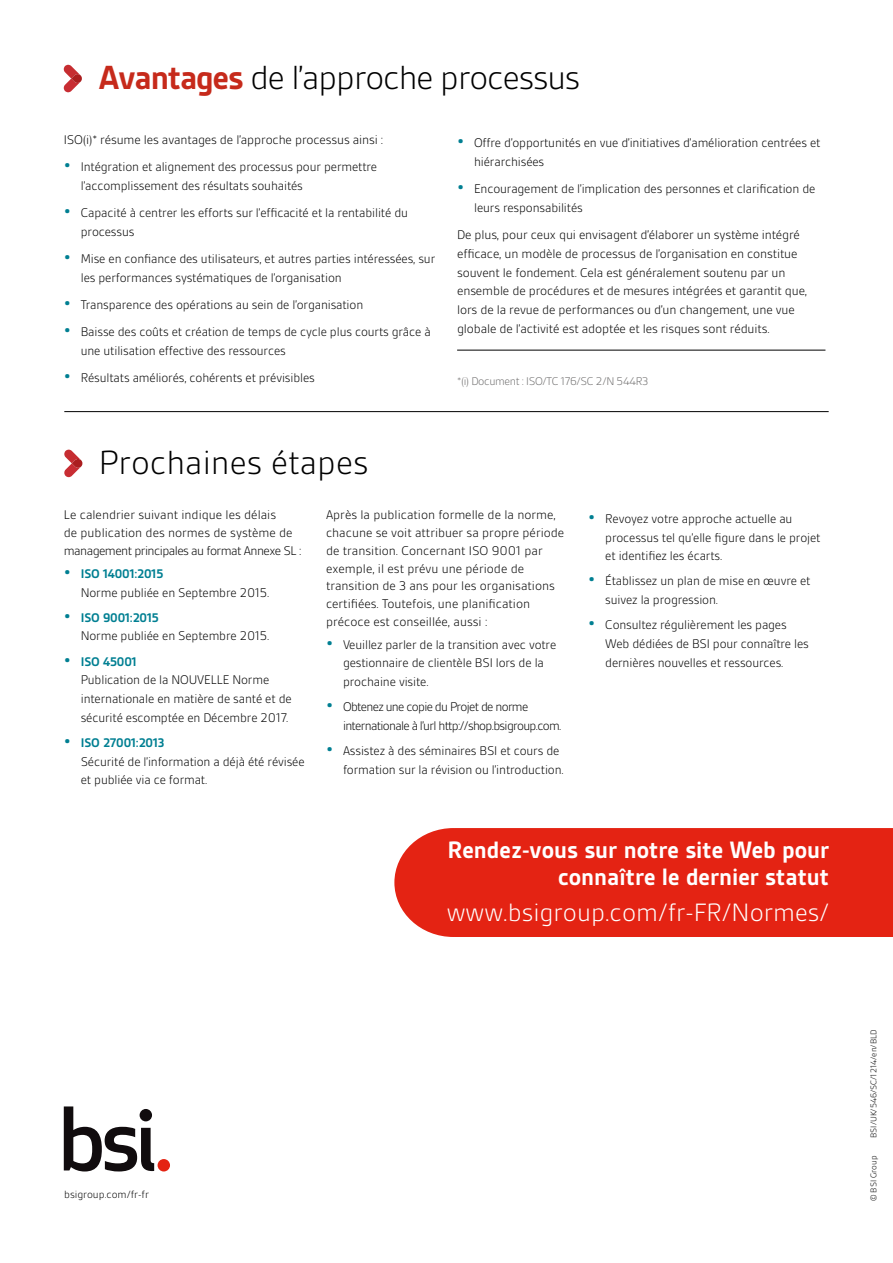
<style>
.page{position:relative;width:893px;height:1263px;background:#fff}
.page>*{position:absolute;margin:0;border:0;box-sizing:border-box;transform-origin:0 0}
.t1{font:300 36px "BSI Gesta";letter-spacing:-.03em;color:#000}
.t2{font:300 36px "BSI Gesta";color:#000}
.t3{font:300 27px "BSI Gesta";color:#fff}
.t4{font:700 25.5px/27px "BSI Gesta";color:#fff;text-align:right}
.t5{font:300 13.5px/18.8px "BSI Gesta";letter-spacing:-.01em;color:#000}
.t6{font:300 13.5px/18.8px "BSI Gesta";letter-spacing:-.05em;color:#000}
.t7{font:300 12px "BSI Gesta";letter-spacing:-.03em;color:#706f6f}
.t8{font:300 11.25px "BSI Gesta";color:#000}
.t9{font:300 9px "BSI Gesta";color:#000}
.s1{font-weight:700;color:#c62a1b}
.s2{font-weight:700;font-size:18px;color:#007f92}
.s3{font-weight:700;color:#007f92}
</style>
<div class="page">
<div style="left:394px;top:828px;width:499px;height:109px;background:#e42313"></div>
<svg style="left:64px;top:1106px;width:90px;height:65px"></svg>
<div style="left:158px;top:1159px;width:12px;height:12px;background:#e42313;border-radius:50%"></div>
<svg style="left:64px;top:450px;width:19px;height:27px"></svg>
<svg style="left:64px;top:65px;width:18px;height:27px"></svg>
<hr style="left:64px;top:411px;width:765px;height:1px;background:#000">
<hr style="left:457px;top:350px;width:368px;height:1px;background:#000">
<h1 class="t1" style="left:98px;top:59px;width:484px"><span class="s1">Avantages</span> de l’approche processus</h1>
<p class="t5" style="left:64px;top:130px;width:321px">ISO(i)* résume les avantages de l’approche processus ainsi :</p>
<p class="t5" style="left:81px;top:157px;width:298px;text-indent:-17px"><span class="s2">•</span> Intégration et alignement des processus pour permettre l’accomplissement des résultats souhaités</p>
<p class="t5" style="left:81px;top:203px;width:329px;text-indent:-17px"><span class="s2">•</span> Capacité à centrer les efforts sur l’efficacité et la rentabilité du processus</p>
<p class="t5" style="left:81px;top:249px;width:356px;text-indent:-17px"><span class="s2">•</span> Mise en confiance des utilisateurs, et autres parties intéressées, sur les performances systématiques de l’organisation</p>
<p class="t5" style="left:64px;top:295px;width:301px"><span class="s2">•</span> Transparence des opérations au sein de l’organisation</p>
<p class="t5" style="left:81px;top:323px;width:351px;text-indent:-17px"><span class="s2">•</span> Baisse des coûts et création de temps de cycle plus courts grâce à une utilisation effective des ressources</p>
<p class="t5" style="left:64px;top:369px;width:253px"><span class="s2">•</span> Résultats améliorés, cohérents et prévisibles</p>
<p class="t5" style="left:474px;top:134px;width:348px;text-indent:-17px"><span class="s2">•</span> Offre d’opportunités en vue d’initiatives d’amélioration centrées et hiérarchisées</p>
<p class="t5" style="left:474px;top:180px;width:343px;text-indent:-17px"><span class="s2">•</span> Encouragement de l’implication des personnes et clarification de leurs responsabilités</p>
<p class="t5" style="left:457px;top:226px;width:352px">De plus, pour ceux qui envisagent d’élaborer un système intégré efficace, un modèle de processus de l’organisation en constitue souvent le fondement. Cela est généralement soutenu par un ensemble de procédures et de mesures intégrées et garantit que, lors de la revue de performances ou d’un changement, une vue globale de l’activité est adoptée et les risques sont réduits.</p>
<p class="t7" style="left:457px;top:375px;width:193px">*(i) Document : ISO/TC 176/SC 2/N 544R3</p>
<h1 class="t2" style="left:99px;top:444px;width:271px">Prochaines étapes</h1>
<p class="t5" style="left:64px;top:506px;width:239px;line-height:17.7px">Le calendrier suivant indique les délais<br>de publication des normes de système de management principales au format Annexe SL :</p>
<p class="t5" style="left:81px;top:564px;width:190px;text-indent:-17px"><span class="s2">•</span> <span class="s3">ISO 14001:2015<br></span>Norme publiée en Septembre 2015.</p>
<p class="t5" style="left:81px;top:608px;width:190px;text-indent:-17px"><span class="s2">•</span> <span class="s3">ISO 9001:2015<br></span>Norme publiée en Septembre 2015.</p>
<p class="t5" style="left:81px;top:652px;width:212px;text-indent:-17px"><span class="s2">•</span> <span class="s3">ISO 45001<br></span>Publication de la NOUVELLE Norme internationale en matière de santé et de sécurité escomptée en Décembre 2017.</p>
<p class="t5" style="left:81px;top:733px;width:225px;text-indent:-17px"><span class="s2">•</span> <span class="s3">ISO 27001:2013<br></span>Sécurité de l’information a déjà été révisée et publiée via ce format.</p>
<p class="t5" style="left:326px;top:506px;width:240px;line-height:17.7px">Après la publication formelle de la norme, chacune se voit attribuer sa propre période de transition. Concernant ISO 9001 par exemple, il est prévu une période de transition de 3 ans pour les organisations certifiées. Toutefois, une planification précoce est conseillée, aussi :</p>
<p class="t5" style="left:343px;top:635px;width:215px;text-indent:-17px"><span class="s2">•</span> Veuillez parler de la transition avec votre gestionnaire de clientèle BSI lors de la prochaine visite.</p>
<p class="t6" style="left:343px;top:698px;width:220px;text-indent:-17px"><span class="s2">•</span> Obtenez une copie du Projet de norme internationale à l’url http://shop.bsigroup.com.</p>
<p class="t5" style="left:343px;top:741px;width:222px;text-indent:-17px"><span class="s2">•</span> Assistez à des séminaires BSI et cours de formation sur la révision ou l’introduction.</p>
<p class="t5" style="left:605px;top:509px;width:217px;text-indent:-17px"><span class="s2">•</span> Revoyez votre approche actuelle au processus tel qu’elle figure dans le projet et identifiez les écarts.</p>
<p class="t5" style="left:605px;top:572px;width:207px;text-indent:-17px"><span class="s2">•</span> Établissez un plan de mise en œuvre et suivez la progression.</p>
<p class="t5" style="left:605px;top:616px;width:205px;text-indent:-17px"><span class="s2">•</span> Consultez régulièrement les pages<br>Web dédiées de BSI pour connaître les dernières nouvelles et ressources.</p>
<h3 class="t4" style="left:448px;top:836px;width:383px">Rendez-vous sur notre site Web pour connaître le dernier statut</h3>
<h2 class="t3" style="left:447px;top:898px;width:384px">www.bsigroup.com/fr-FR/Normes/</h2>
<p class="t8" style="left:64px;top:1189px;width:86px">bsigroup.com/fr-fr</p>
<p class="t9" style="left:869px;top:1138px;width:110px;rotate:-90deg">BSI/UK/546/SC/1214/en/BLD</p>
<p class="t9" style="left:869px;top:1201px;width:47px;rotate:-90deg">© BSI Group</p>
</div>
